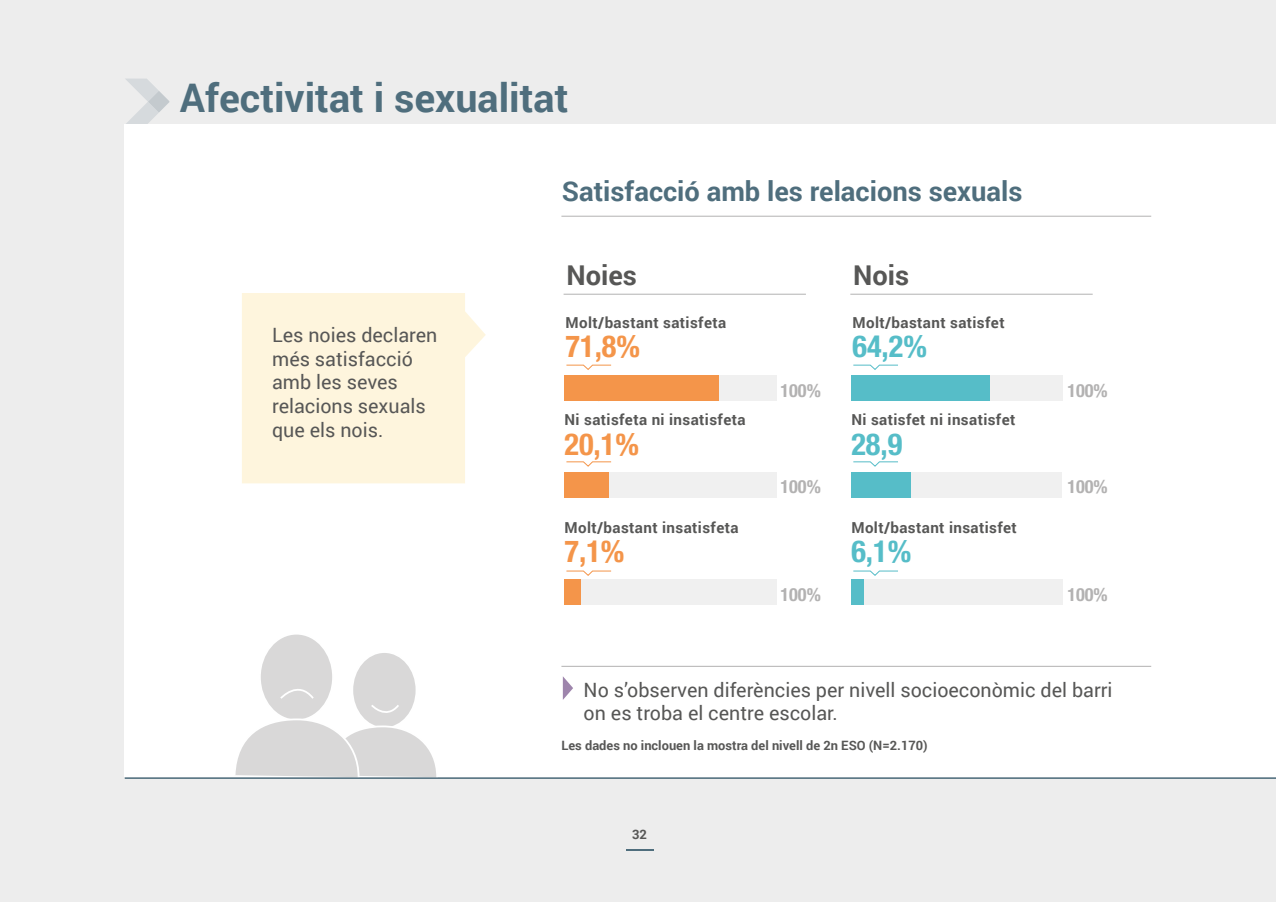
<style>
.page{position:relative;width:1276px;height:902px;background:#fff}
.page>*{position:absolute;margin:0;border:0;box-sizing:border-box;transform-origin:0 0}
.t1{font:700 39.4px "Roboto";color:#4f6e7d}
.t2{font:700 condensed 30.2px "Helvetica Neue LT Std";color:#f4954a}
.t3{font:700 condensed 30.2px "Helvetica Neue LT Std";color:#56bdc8}
.t4{font:700 27.2px "Roboto";color:#4f6e7d}
.t5{font:700 27.2px "Roboto";color:#575756}
.t6{font:19.6px/23.6px "Roboto";color:#575756}
.t7{font:700 condensed 18.2px "Helvetica Neue LT Std";color:#b3b2b2}
.t8{font:700 15.2px "Roboto";letter-spacing:.025em;color:#575756}
.t9{font:700 13px "Roboto";color:#575756}
.t10{font:700 12.8px "Roboto";color:#575756}
</style>
<div class="page">
<div style="left:0;top:0;width:1276px;height:901px;background:#ededed"></div>
<svg style="left:626px;top:849px;width:27px;height:1px"></svg>
<svg style="left:125px;top:78px;width:45px;height:47px"></svg>
<div style="left:125px;top:125px;width:1151px;height:651px;background:#fff"></div>
<hr style="left:561px;top:666px;width:590px;height:1px;background:#b3b2b2">
<hr style="left:561px;top:216px;width:590px;height:1px;background:#b3b2b2">
<svg style="left:563px;top:676px;width:10px;height:23px"></svg>
<hr style="left:563px;top:294px;width:243px;height:1px;background:#b3b2b2">
<hr style="left:850px;top:294px;width:242px;height:1px;background:#b3b2b2">
<svg style="left:566px;top:570px;width:46px;height:6px"></svg>
<svg style="left:853px;top:570px;width:45px;height:6px"></svg>
<svg style="left:566px;top:461px;width:46px;height:6px"></svg>
<svg style="left:566px;top:364px;width:46px;height:6px"></svg>
<svg style="left:853px;top:461px;width:45px;height:6px"></svg>
<svg style="left:853px;top:364px;width:45px;height:6px"></svg>
<div style="left:578px;top:375px;width:199px;height:26px;background:#f0f0f0"></div>
<div style="left:860px;top:375px;width:202px;height:26px;background:#f0f0f0"></div>
<div style="left:603px;top:472px;width:174px;height:26px;background:#f0f0f0"></div>
<div style="left:867px;top:472px;width:195px;height:26px;background:#f0f0f0"></div>
<div style="left:573px;top:579px;width:204px;height:26px;background:#f0f0f0"></div>
<div style="left:857px;top:579px;width:205px;height:26px;background:#f0f0f0"></div>
<div style="left:564px;top:375px;width:155px;height:26px;background:#f4954a"></div>
<div style="left:564px;top:472px;width:45px;height:26px;background:#f4954a"></div>
<div style="left:564px;top:579px;width:17px;height:26px;background:#f4954a"></div>
<div style="left:851px;top:375px;width:138px;height:26px;background:#56bdc8"></div>
<div style="left:851px;top:472px;width:60px;height:26px;background:#56bdc8"></div>
<div style="left:851px;top:579px;width:13px;height:26px;background:#56bdc8"></div>
<svg style="left:242px;top:293px;width:244px;height:190px;background:#fef5df"></svg>
<hr style="left:125px;top:777px;width:1151px;height:1px;background:#4f6e7d">
<svg style="left:352px;top:652px;width:64px;height:76px"></svg>
<div style="left:260px;top:633px;width:73px;height:87px;background:#d9d8d8;border-radius:50%"></div>
<div style="left:259px;top:632px;width:75px;height:89px;border:2px solid #fff;border-radius:50%"></div>
<svg style="left:233px;top:679px;width:206px;height:100px"></svg>
<h1 class="t1" style="left:180px;top:70px;width:390px">Afectivitat i sexualitat</h1>
<h3 class="t4" style="left:562px;top:172px;width:462px">Satisfacció amb les relacions sexuals</h3>
<p class="t6" style="left:272px;top:322px;width:167px">Les noies declaren més satisfacció amb les seves relacions sexuals que els nois.</p>
<h3 class="t5" style="left:566px;top:256px;width:72px">Noies</h3>
<h3 class="t5" style="left:853px;top:256px;width:58px">Nois</h3>
<p class="t8" style="left:565px;top:312px;width:162px">Molt/bastant satisfeta</p>
<h2 class="t2" style="left:565px;top:328px;width:76px">71,8%</h2>
<p class="t8" style="left:564px;top:409px;width:183px">Ni satisfeta ni insatisfeta</p>
<h2 class="t2" style="left:564px;top:425px;width:76px">20,1%</h2>
<p class="t8" style="left:564px;top:516px;width:175px">Molt/bastant insatisfeta</p>
<h2 class="t2" style="left:564px;top:533px;width:61px">7,1%</h2>
<p class="t8" style="left:852px;top:312px;width:154px">Molt/bastant satisfet</p>
<h2 class="t3" style="left:852px;top:328px;width:76px">64,2%</h2>
<p class="t7" style="left:780px;top:379px;width:42px">100%</p>
<p class="t7" style="left:1067px;top:379px;width:42px">100%</p>
<p class="t8" style="left:851px;top:409px;width:165px">Ni satisfet ni insatisfet</p>
<h2 class="t3" style="left:851px;top:425px;width:52px">28,9</h2>
<p class="t7" style="left:780px;top:476px;width:42px">100%</p>
<p class="t7" style="left:1067px;top:476px;width:42px">100%</p>
<p class="t8" style="left:851px;top:516px;width:167px">Molt/bastant insatisfet</p>
<h2 class="t3" style="left:851px;top:533px;width:61px">6,1%</h2>
<p class="t7" style="left:780px;top:583px;width:42px">100%</p>
<p class="t7" style="left:1067px;top:583px;width:42px">100%</p>
<p class="t6" style="left:583px;top:677px;width:530px">No s’observen diferències per nivell socioeconòmic del barri on es troba el centre escolar.</p>
<p class="t10" style="left:561px;top:736px;width:368px">Les dades no inclouen la mostra del nivell de 2n ESO (N=2.170)</p>
<p class="t9" style="left:632px;top:825px;width:16px">32</p>
</div>
